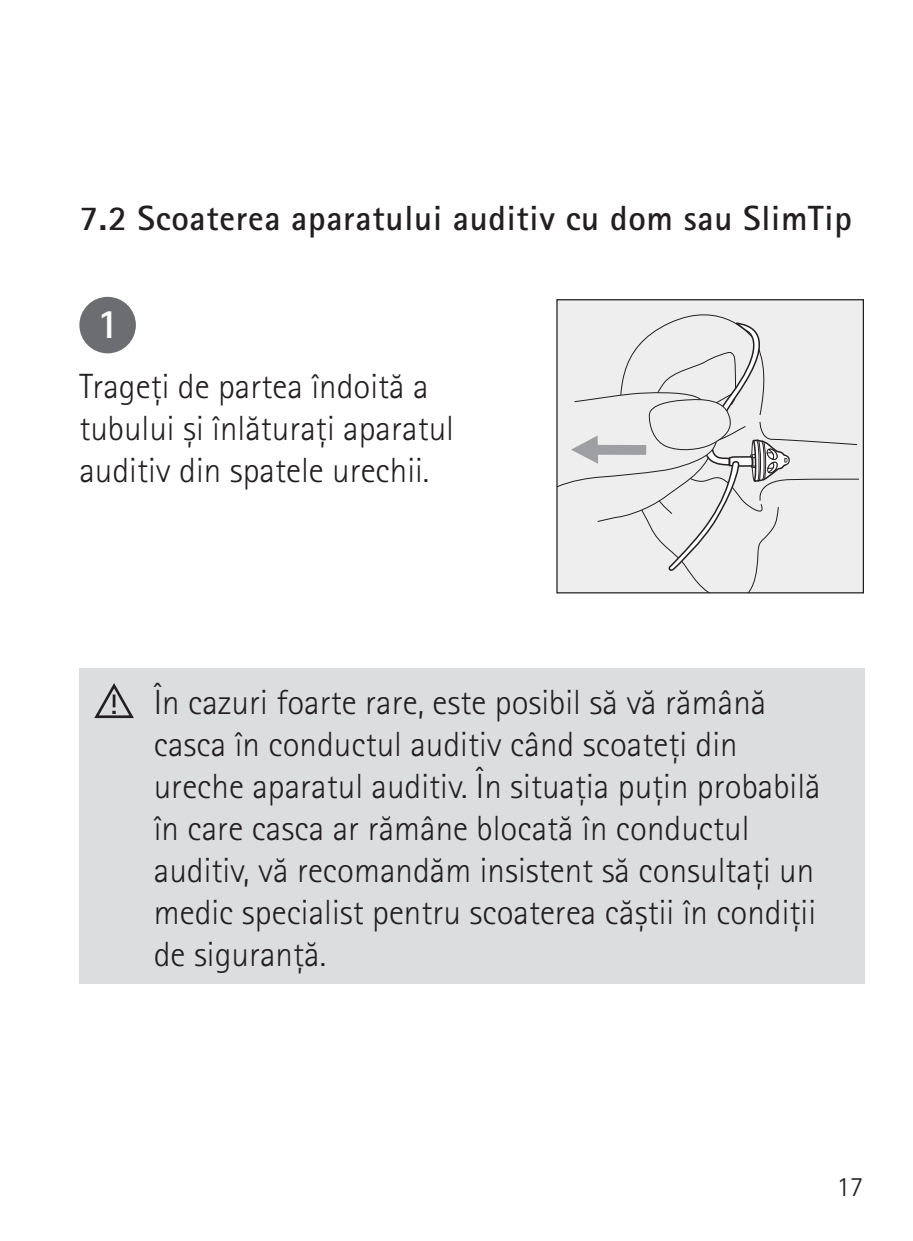
<style>
.page{position:relative;width:913px;height:1241px;background:#fff}
.page>*{position:absolute;margin:0;border:0;box-sizing:border-box;transform-origin:0 0}
.t1{font:700 42px "Rotis Sans Serif Pro";color:#fff}
.t2{font:300 35px/42px "Rotis Sans Serif Pro";color:#231f20}
.t3{font:700 35px "Rotis Sans Serif Pro";letter-spacing:.02em;color:#231f20}
.t4{font:300 28px "Rotis Sans Serif Pro";color:#231f20}
</style>
<div class="page">
<div style="left:557px;top:300px;width:306px;height:292px;background:#eeeeef"></div>
<svg style="left:673px;top:314px;width:84px;height:277px"></svg>
<svg style="left:558px;top:321px;width:301px;height:251px"></svg>
<div style="left:556px;top:299px;width:308px;height:294px;border:1px solid #231f20"></div>
<div style="left:79px;top:297px;width:57px;height:56px;background:#6c6d70;border-radius:50%"></div>
<div style="left:79px;top:668px;width:786px;height:315px;background:#dcdddf"></div>
<svg style="left:94px;top:683px;width:40px;height:35px"></svg>
<p class="t3" style="left:79px;top:195px;width:774px">7.2 Scoaterea aparatului auditiv cu dom sau SlimTip</p>
<p class="t1" style="left:97px;top:297px;width:24px">1</p>
<p class="t2" style="left:79px;top:365px;width:376px">Trageţi de partea îndoită a tubului şi înlăturaţi aparatul auditiv din spatele urechii.</p>
<p class="t2" style="left:154px;top:681px;width:668px">În cazuri foarte rare, este posibil să vă rămână casca în conductul auditiv când scoateţi din ureche aparatul auditiv. În situaţia puţin probabilă în care casca ar rămâne blocată în conductul auditiv, vă recomandăm insistent să consultaţi un medic specialist pentru scoaterea căştii în condiţii de siguranţă.</p>
<p class="t4" style="left:836px;top:1170px;width:29px">17</p>
</div>
